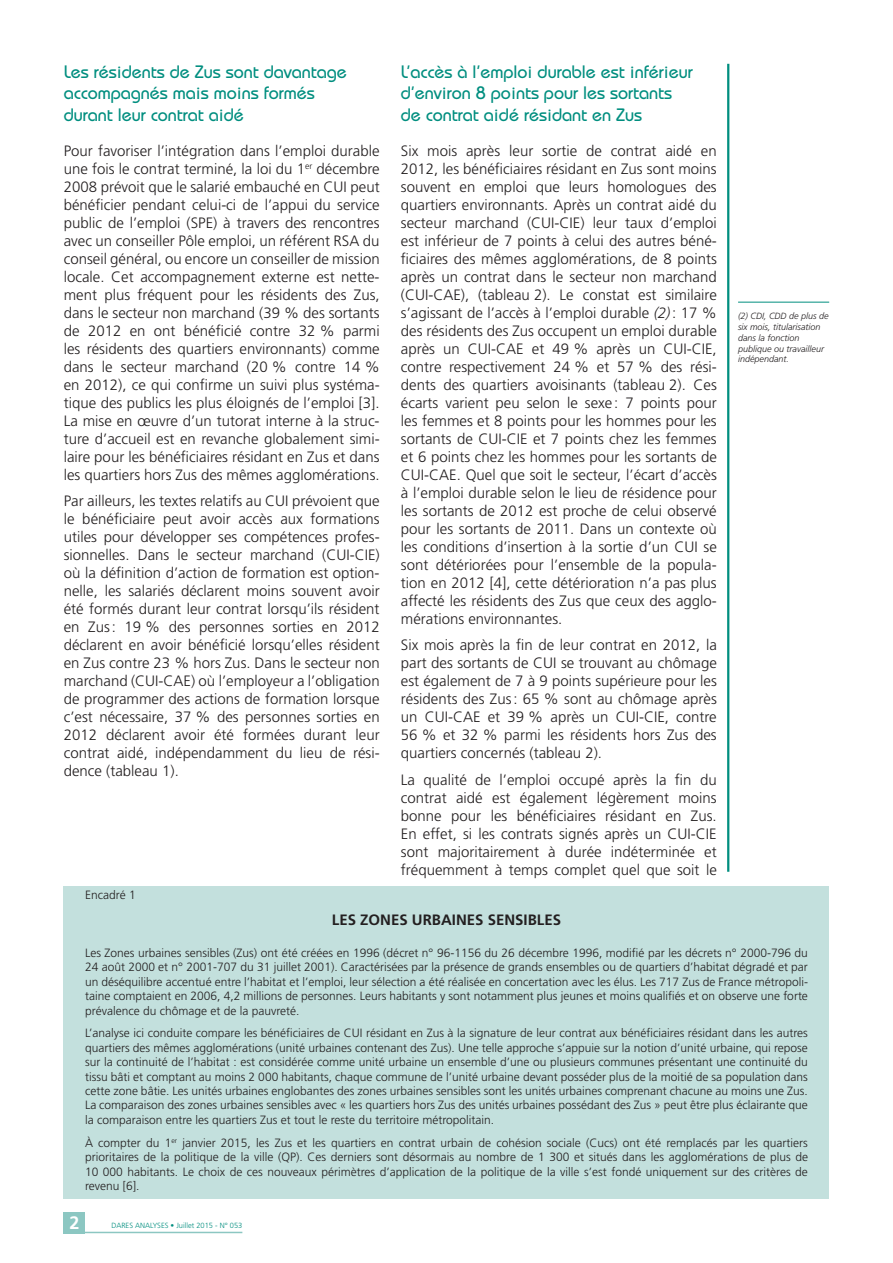
<style>
.page{position:relative;width:893px;height:1263px;background:#fff}
.page>*{position:absolute;margin:0;border:0;box-sizing:border-box;transform-origin:0 0}
.t1{font:500 18px/21.6px "Bauhaus";color:#008e7f}
.t2{font:700 18px "Frutiger";color:#fff}
.t3{font:300 15px/18px "Frutiger";color:#231f20;text-align:justify}
.t4{font:700 15px "Frutiger";color:#231f20}
.t5{font:300 12px/14.4px "Frutiger";color:#231f20;text-align:justify}
.t6{font:italic 300 9px/10.8px "Frutiger";color:#231f20}
.t7{font:300 7.5px "Frutiger";color:#008e7f}
.s1{font-style:italic}
</style>
<div class="page">
<div style="left:64px;top:1212px;width:21px;height:21px;background:#8cc7c2"></div>
<hr style="left:64px;top:1232px;width:178px;height:1px;background:#8cc7c2">
<div style="left:64px;top:886px;width:765px;height:313px;background:#c3e0dd"></div>
<hr style="left:738px;top:302px;width:91px;height:1px;background:#008e7f">
<hr style="left:727px;top:64px;width:2px;height:808px;background:#008e7f">
<p class="t1" style="left:64px;top:60px;width:285px">Les résidents de Zus sont davantage accompagnés mais moins formés durant leur contrat aidé</p>
<p class="t3" style="left:64px;top:142px;width:317px">Pour favoriser l’intégration dans l’emploi durable une fois le contrat terminé, la loi du 1<sup>er</sup> décembre 2008 prévoit que le salarié embauché en CUI peut bénéficier pendant celui-ci de l’appui du service public de l’emploi (SPE) à travers des rencontres avec un conseiller Pôle emploi, un référent RSA du conseil général, ou encore un conseiller de mission locale. Cet accompagnement externe est nette&shy;ment plus fréquent pour les résidents des Zus, dans le secteur non marchand (39 % des sortants de 2012 en ont bénéficié contre 32 % parmi les résidents des quartiers environnants) comme dans le secteur marchand (20 % contre 14 % en 2012), ce qui confirme un suivi plus systéma&shy;tique des publics les plus éloignés de l’emploi [3].<br>La mise en œuvre d’un tutorat interne à la struc&shy;ture d’accueil est en revanche globalement simi&shy;laire pour les bénéficiaires résidant en Zus et dans les quartiers hors Zus des mêmes agglomérations.</p>
<p class="t3" style="left:64px;top:492px;width:317px">Par ailleurs, les textes relatifs au CUI prévoient que le bénéficiaire peut avoir accès aux formations utiles pour développer ses compétences profes&shy;sionnelles. Dans le secteur marchand (CUI-CIE) où la définition d’action de formation est option&shy;nelle, les salariés déclarent moins souvent avoir été formés durant leur contrat lorsqu’ils résident en Zus: 19 % des personnes sorties en 2012 déclarent en avoir bénéficié lorsqu’elles résident en Zus contre 23 % hors Zus. Dans le secteur non marchand (CUI-CAE) où l’employeur a l’obligation de programmer des actions de formation lorsque c’est nécessaire, 37 % des personnes sorties en 2012 déclarent avoir été formées durant leur contrat aidé, indépendamment du lieu de rési&shy;dence (tableau 1).</p>
<p class="t5" style="left:85px;top:888px;width:52px">Encadré 1</p>
<p class="t1" style="left:401px;top:60px;width:293px">L’accès à l’emploi durable est inférieur d’environ 8 points pour les sortants de contrat aidé résidant en Zus</p>
<p class="t3" style="left:401px;top:142px;width:317px">Six mois après leur sortie de contrat aidé en 2012, les bénéficiaires résidant en Zus sont moins souvent en emploi que leurs homologues des quartiers environnants. Après un contrat aidé du secteur marchand (CUI-CIE) leur taux d’emploi est inférieur de 7 points à celui des autres béné&shy;ficiaires des mêmes agglomérations, de 8 points après un contrat dans le secteur non marchand (CUI-CAE), (tableau 2). Le constat est similaire s’agissant de l’accès à l’emploi durable <span class="s1">(2)</span>: 17 % des résidents des Zus occupent un emploi durable après un CUI-CAE et 49 % après un CUI-CIE, contre respectivement 24 % et 57 % des rési&shy;dents des quartiers avoisinants (tableau 2). Ces écarts varient peu selon le sexe : 7 points pour les femmes et 8 points pour les hommes pour les sortants de CUI-CIE et 7 points chez les femmes et 6 points chez les hommes pour les sortants de CUI-CAE. Quel que soit le secteur, l’écart d’accès à l’emploi durable selon le lieu de résidence pour les sortants de 2012 est proche de celui observé pour les sortants de 2011. Dans un contexte où les conditions d’insertion à la sortie d’un CUI se sont détériorées pour l’ensemble de la popula&shy;tion en 2012 [4], cette détérioration n’a pas plus affecté les résidents des Zus que ceux des agglo&shy;mérations environnantes.</p>
<p class="t3" style="left:401px;top:636px;width:317px">Six mois après la fin de leur contrat en 2012, la part des sortants de CUI se trouvant au chômage est également de 7 à 9 points supérieure pour les résidents des Zus: 65 % sont au chômage après un CUI-CAE et 39 % après un CUI-CIE, contre 56 % et 32 % parmi les résidents hors Zus des quartiers concernés (tableau 2).</p>
<p class="t3" style="left:401px;top:771px;width:317px">La qualité de l’emploi occupé après la fin du contrat aidé est également légèrement moins bonne pour les bénéficiaires résidant en Zus.<br>En effet, si les contrats signés après un CUI-CIE sont majoritairement à durée indéterminée et fréquemment à temps complet quel que soit le</p>
<p class="t6" style="left:738px;top:311px;width:92px">(2) CDI, CDD de plus de six mois, titularisation dans la fonction publique ou travailleur indépendant.</p>
<p class="t4" style="left:332px;top:911px;width:231px">LES ZONES URBAINES SENSIBLES</p>
<p class="t5" style="left:85px;top:946px;width:724px">Les Zones urbaines sensibles (Zus) ont été créées en 1996 (décret n° 96-1156 du 26 décembre 1996, modifié par les décrets n° 2000-796 du 24 août 2000 et n° 2001-707 du 31 juillet 2001). Caractérisées par la présence de grands ensembles ou de quartiers d’habitat dégradé et par un déséquilibre accentué entre l’habitat et l’emploi, leur sélection a été réalisée en concertation avec les élus. Les 717 Zus de France métropoli&shy;taine comptaient en 2006, 4,2 millions de personnes. Leurs habitants y sont notamment plus jeunes et moins qualifiés et on observe une forte prévalence du chômage et de la pauvreté.</p>
<p class="t5" style="left:85px;top:1026px;width:724px">L’analyse ici conduite compare les bénéficiaires de CUI résidant en Zus à la signature de leur contrat aux bénéficiaires résidant dans les autres quartiers des mêmes agglomérations (unité urbaines contenant des Zus). Une telle approche s’appuie sur la notion d’unité urbaine, qui repose sur la continuité de l’habitat : est considérée comme unité urbaine un ensemble d’une ou plusieurs communes présentant une continuité du tissu bâti et comptant au moins 2 000 habitants, chaque commune de l’unité urbaine devant posséder plus de la moitié de sa population dans cette zone bâtie. Les unités urbaines englobantes des zones urbaines sensibles sont les unités urbaines comprenant chacune au moins une Zus.<br>La comparaison des zones urbaines sensibles avec « les quartiers hors Zus des unités urbaines possédant des Zus » peut être plus éclairante que la comparaison entre les quartiers Zus et tout le reste du territoire métropolitain.</p>
<p class="t5" style="left:85px;top:1135px;width:724px">À compter du 1<sup>er</sup> janvier 2015, les Zus et les quartiers en contrat urbain de cohésion sociale (Cucs) ont été remplacés par les quartiers prioritaires de la politique de la ville (QP). Ces derniers sont désormais au nombre de 1 300 et situés dans les agglomérations de plus de 10 000 habitants. Le choix de ces nouveaux périmètres d’application de la politique de la ville s’est fondé uniquement sur des critères de revenu [6].</p>
<p class="t2" style="left:69px;top:1212px;width:12px">2</p>
<p class="t7" style="left:111px;top:1221px;width:132px">DARES ANALYSES • Juillet 2015 - N° 053</p>
</div>
